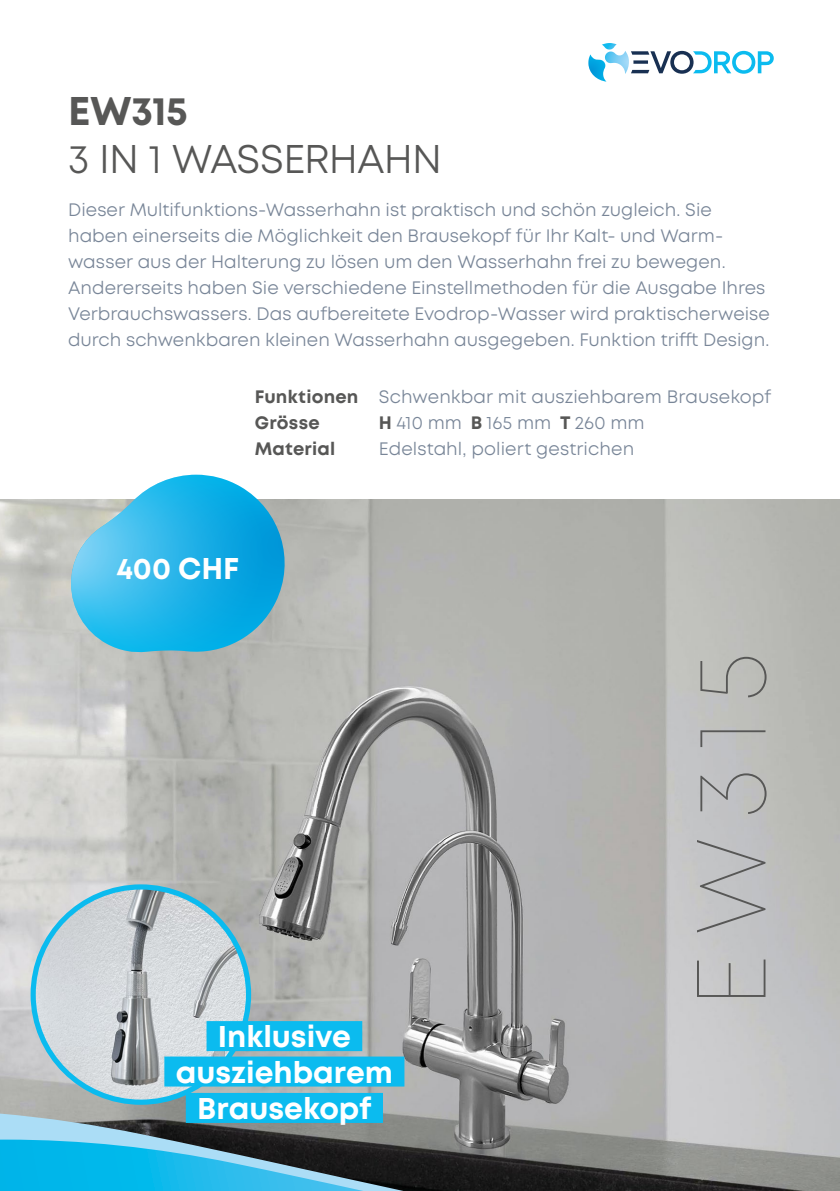
<style>
.page{position:relative;width:840px;height:1191px;background:#fff}
.page>*{position:absolute;margin:0;border:0;box-sizing:border-box;transform-origin:0 0}
.t1{font:100 97.8px "Mont";letter-spacing:.19em;color:#575756}
.t2{font:40px "Mont";letter-spacing:-.025em;color:#575756}
.t3{font:700 40px "Mont";letter-spacing:-.01em;color:#575756}
.t4{font:700 30px/35.8px "Mont";color:#fff;text-align:center}
.t5{font:18px/26px "Mont";color:#798698}
.t6{font:700 18px "Mont";letter-spacing:.01em;color:#575756}
.s1{font-weight:700;color:#575756}
</style>
<div class="page">
<svg style="left:631px;top:51px;width:142px;height:23px"></svg>
<img style="left:602px;top:43px;width:14px;height:7px">
<img style="left:606px;top:51px;width:22px;height:23px">
<img style="left:588px;top:54px;width:18px;height:28px">
<img style="left:0;top:499px;width:839px;height:692px">
<svg style="left:71px;top:475px;width:225px;height:180px;background:#50bbe0"></svg>
<img style="left:35px;top:887px;width:213px;height:215px">
<div style="left:31px;top:884px;width:220px;height:220px;border:5px solid #0bbbef;border-radius:50%"></div>
<div style="left:206px;top:1021px;width:156px;height:30px;background:#0bbbef"></div>
<div style="left:164px;top:1056px;width:240px;height:30px;background:#0bbbef"></div>
<div style="left:186px;top:1093px;width:197px;height:30px;background:#0bbbef"></div>
<svg style="left:0;top:1113px;width:403px;height:78px;background:#3c90aa"></svg>
<h2 class="t3" style="left:68px;top:85px;width:121px">EW315</h2>
<h2 class="t2" style="left:68px;top:134px;width:375px">3 IN 1 WASSERHAHN</h2>
<p class="t5" style="left:68px;top:197px;width:703px">Dieser Multifunktions-Wasserhahn ist praktisch und schön zugleich. Sie haben einerseits die Möglichkeit den Brausekopf für Ihr Kalt- und Warm&shy;wasser aus der Halterung zu lösen um den Wasserhahn frei zu bewegen.<br>Andererseits haben Sie verschiedene Einstellmethoden für die Ausgabe Ihres Verbrauchswassers. Das aufbereitete Evodrop-Wasser wird praktischerweise durch schwenkbaren kleinen Wasserhahn ausgegeben. Funktion trifft Design.</p>
<p class="t5" style="left:255px;top:384px;width:517px"><span class="s1">Funktionen</span> Schwenkbar mit ausziehbarem Brausekopf<br><span class="s1">Grösse</span></p>
<p class="t5" style="left:379px;top:410px;width:267px"><span class="s1">H</span> 410 mm <span class="s1">B</span> 165 mm <span class="s1">T</span> 260 mm</p>
<p class="t6" style="left:255px;top:437px;width:82px">Material</p>
<p class="t5" style="left:379px;top:436px;width:256px">Edelstahl, poliert gestrichen</p>
<h3 class="t4" style="left:116px;top:550px;width:124px">400 CHF</h3>
<h3 class="t4" style="left:176px;top:1018px;width:219px">Inklusive ausziehbarem<br>Brausekopf</h3>
<h1 class="t1" style="left:670px;top:1007px;width:357px;rotate:-90deg">EW315</h1>
</div>
